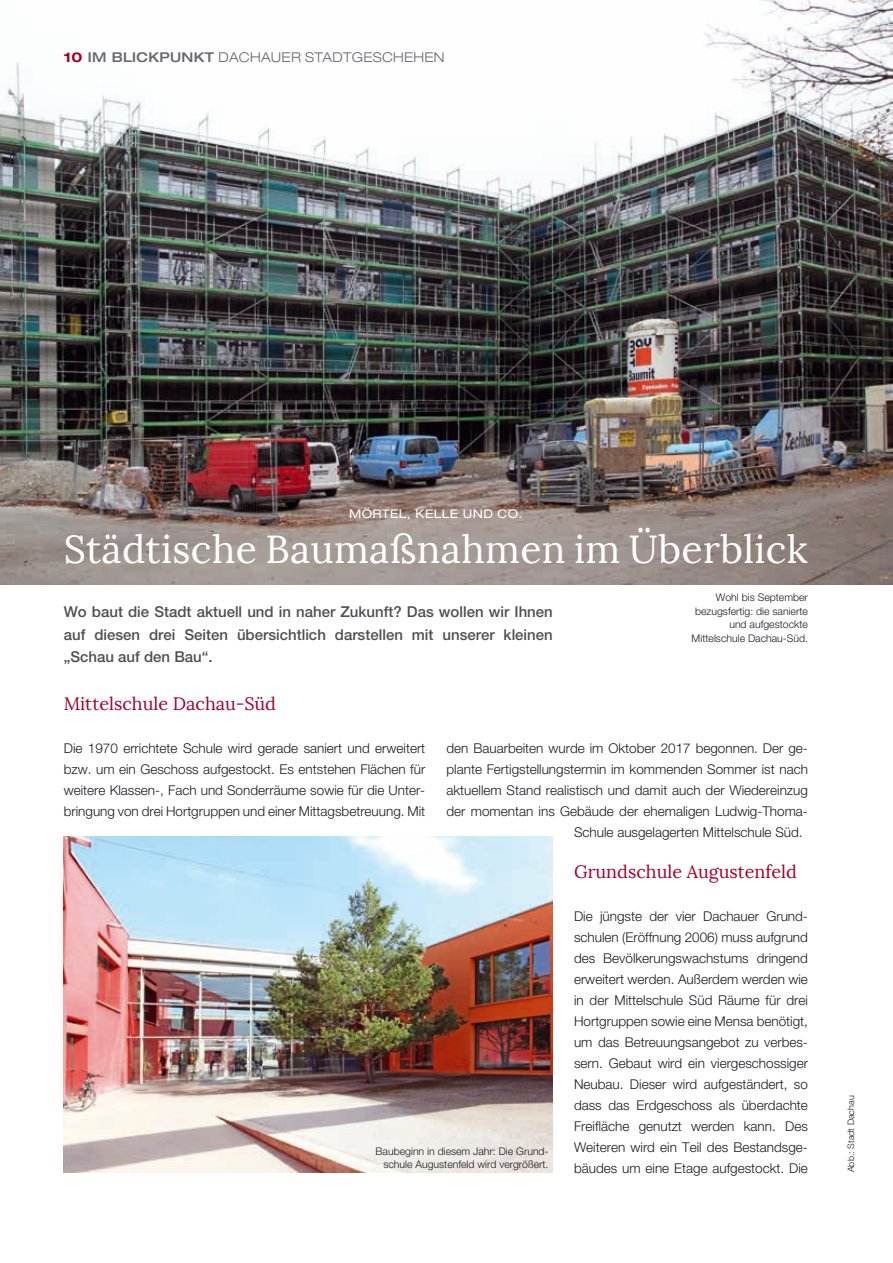
<style>
.page{position:relative;width:893px;height:1263px;background:#fff}
.page>*{position:absolute;margin:0;border:0;box-sizing:border-box;transform-origin:0 0}
.t1{font:39px "Lora";letter-spacing:.01em;color:#fff}
.t2{font:18px "Lora";color:#a90029}
.t3{font:500 15px/22.5px "Helvetica Neue";color:#504e53;text-align:justify}
.t4{font:300 13.5px/21px "Helvetica Neue";color:#1b1c20;text-align:justify}
.t5{font:300 expanded 13.5px "Helvetica Neue";letter-spacing:.02em;color:#68676c}
.t6{font:expanded 12px "Helvetica Neue";letter-spacing:.03em;color:#fff}
.t7{font:300 10.5px/13.5px "Helvetica Neue";color:#1b1c20;text-align:right}
.t8{font:300 9px "Helvetica Neue";color:#1b1c20}
.s1{font-weight:700;color:#a90029}
.s2{font-weight:500}
</style>
<div class="page">
<img style="left:0;top:0;width:893px;height:585px">
<img style="left:64px;top:837px;width:489px;height:335px">
<p class="t5" style="left:64px;top:49px;width:382px"><span class="s1">10</span> <span class="s2">IM BLICKPUNKT</span> DACHAUER STADTGESCHEHEN</p>
<p class="t6" style="left:349px;top:507px;width:175px">MÖRTEL, KELLE UND CO.</p>
<h1 class="t1" style="left:64px;top:526px;width:746px">Städtische Baumaßnahmen im Überblick</h1>
<p class="t3" style="left:64px;top:600px;width:491px">Wo baut die Stadt aktuell und in naher Zukunft? Das wollen wir Ihnen auf diesen drei Seiten übersichtlich darstellen mit unserer kleinen „Schau auf den Bau“.</p>
<p class="t7" style="left:692px;top:591px;width:118px">Wohl bis September bezugsfertig: die sanierte und aufgestockte<br>Mittelschule Dachau-Süd.</p>
<h2 class="t2" style="left:64px;top:692px;width:214px">Mittelschule Dachau-Süd</h2>
<p class="t4" style="left:64px;top:737px;width:363px">Die 1970 errichtete Schule wird gerade saniert und erweitert bzw. um ein Geschoss aufgestockt. Es entstehen Flächen für weitere Klassen-, Fach und Sonderräume sowie für die Unter&shy;bringung von drei Hortgruppen und einer Mittagsbetreuung. Mit</p>
<p class="t4" style="left:446px;top:737px;width:363px">den Bauarbeiten wurde im Oktober 2017 begonnen. Der ge-</p>
<p class="t4" style="left:446px;top:758px;width:363px">plante Fertigstellungstermin im kommenden Sommer ist nach</p>
<p class="t4" style="left:446px;top:779px;width:363px">aktuellem Stand realistisch und damit auch der Wiedereinzug</p>
<p class="t4" style="left:446px;top:800px;width:363px">der momentan ins Gebäude der ehemaligen Ludwig-Thoma-</p>
<p class="t4" style="left:574px;top:821px;width:230px">Schule ausgelagerten Mittelschule Süd.</p>
<h2 class="t2" style="left:574px;top:860px;width:224px">Grundschule Augustenfeld</h2>
<p class="t4" style="left:574px;top:905px;width:235px">Die jüngste der vier Dachauer Grund&shy;schulen (Eröffnung 2006) muss aufgrund des Bevölkerungswachstums dringend erweitert werden. Außerdem werden wie in der Mittelschule Süd Räume für drei Hortgruppen sowie eine Mensa benötigt, um das Betreuungsangebot zu verbes&shy;sern. Gebaut wird ein viergeschossiger Neubau. Dieser wird aufgeständert, so dass das Erdgeschoss als überdachte Freifläche genutzt werden kann. Des Weiteren wird ein Teil des Bestandsge&shy;bäudes um eine Etage aufgestockt. Die</p>
<p class="t7" style="left:376px;top:1144px;width:174px">Baubeginn in diesem Jahr: Die Grund&shy;schule Augustenfeld wird vergrößert.</p>
<p class="t8" style="left:845px;top:1172px;width:78px;rotate:-90deg">Abb.: Stadt Dachau</p>
</div>
